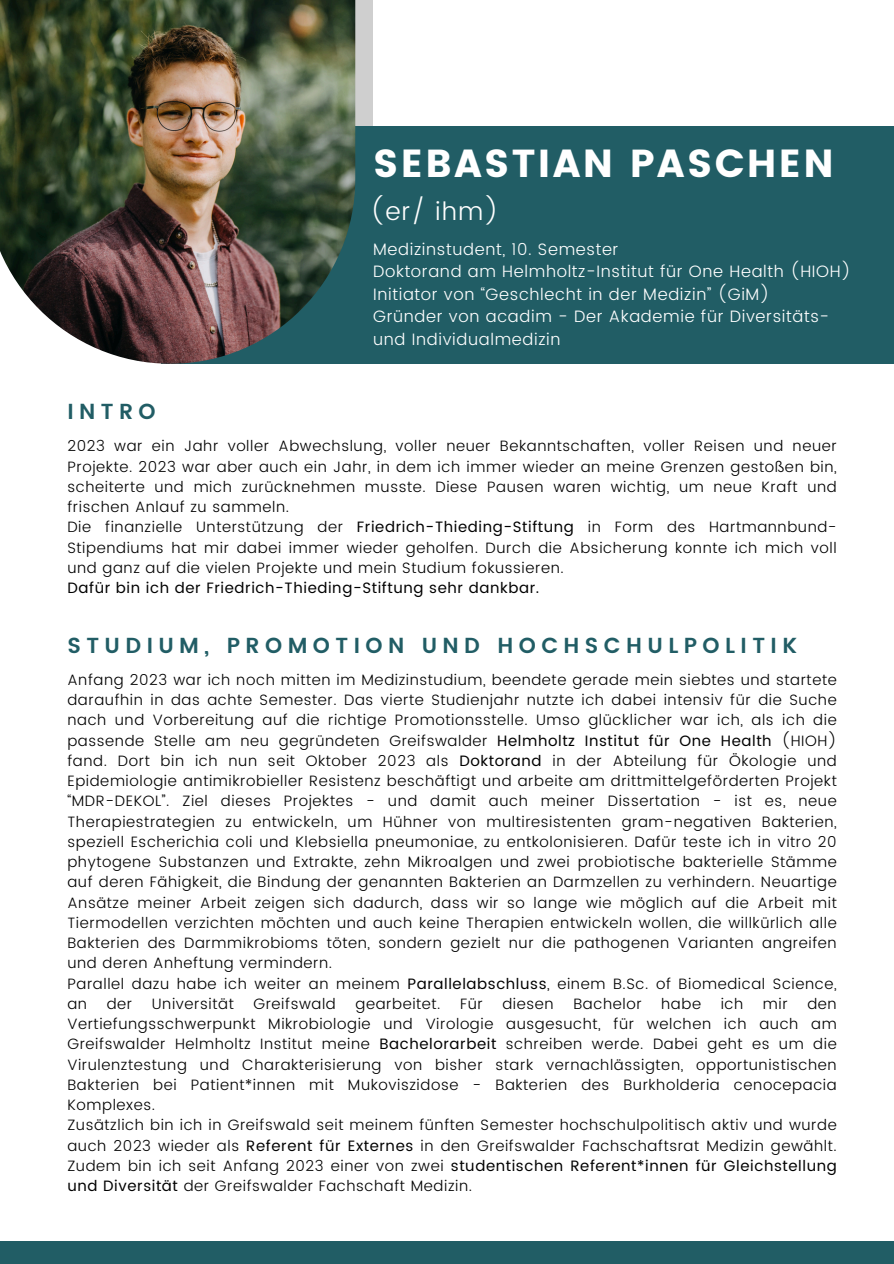
<style>
.page{position:relative;width:894px;height:1264px;background:#fff}
.page>*{position:absolute;margin:0;border:0;box-sizing:border-box;transform-origin:0 0}
.t1{font:39px "Poppins";letter-spacing:.06em;color:#fff}
.t2{font:300 25.2px "Poppins";color:#fff}
.t3{font:600 21.75px "Poppins";letter-spacing:.25em;color:#215d65}
.t4{font:300 16.5px/22.5px "Poppins";letter-spacing:.04em;color:#fff}
.t5{font:300 15px/20.2px "Poppins";letter-spacing:.04em;color:#000;text-align:justify}
.t6{font:15px "Poppins";letter-spacing:.04em;color:#000}
.s1{font-weight:400}
</style>
<div class="page">
<div style="left:161px;top:126px;width:732px;height:238px;background:#215d65"></div>
<div style="left:0;top:1241px;width:893px;height:22px;background:#215d65"></div>
<img style="left:0;top:0;width:355px;height:364px">
<p class="t1" style="left:373px;top:141px;width:462px">SEBASTIAN PASCHEN</p>
<p class="t2" style="left:369px;top:196px;width:131px">(er/ ihm)</p>
<p class="t3" style="left:67px;top:399px;width:90px">INTRO</p>
<p class="t4" style="left:373px;top:238px;width:247px">Medizinstudent, 10. Semester</p>
<p class="t4" style="left:373px;top:260px;width:479px">Doktorand am Helmholtz-Institut für One Health (HIOH)</p>
<h2 class="t4" style="left:373px;top:283px;width:398px">Initiator von “Geschlecht in der Medizin” (GiM)</h2>
<p class="t4" style="left:373px;top:305px;width:457px">Gründer von acadim - Der Akademie für Diversitäts&shy;und Individualmedizin</p>
<p class="t5" style="left:67px;top:436px;width:770px">2023 war ein Jahr voller Abwechslung, voller neuer Bekanntschaften, voller Reisen und neuer Projekte. 2023 war aber auch ein Jahr, in dem ich immer wieder an meine Grenzen gestoßen bin, scheiterte und mich zurücknehmen musste. Diese Pausen waren wichtig, um neue Kraft und frischen Anlauf zu sammeln.</p>
<h3 class="t5" style="left:67px;top:517px;width:770px">Die finanzielle Unterstützung der <span class="s1">Friedrich-Thieding-Stiftung</span> in Form des Hartmannbund-Stipendiums hat mir dabei immer wieder geholfen. Durch die Absicherung konnte ich mich voll und ganz auf die vielen Projekte und mein Studium fokussieren.</h3>
<p class="t6" style="left:67px;top:579px;width:473px">Dafür bin ich der Friedrich-Thieding-Stiftung sehr dankbar.</p>
<p class="t3" style="left:67px;top:632px;width:730px">STUDIUM, PROMOTION UND HOCHSCHULPOLITIK</p>
<h3 class="t5" style="left:67px;top:669px;width:770px">Anfang 2023 war ich noch mitten im Medizinstudium, beendete gerade mein siebtes und startete daraufhin in das achte Semester. Das vierte Studienjahr nutzte ich dabei intensiv für die Suche nach und Vorbereitung auf die richtige Promotionsstelle. Umso glücklicher war ich, als ich die passende Stelle am neu gegründeten Greifswalder <span class="s1">Helmholtz Institut für One Health</span> (HIOH) fand. Dort bin ich nun seit Oktober 2023 als <span class="s1">Doktorand</span> in der Abteilung für Ökologie und Epidemiologie antimikrobieller Resistenz beschäftigt und arbeite am drittmittelgeförderten Projekt “MDR-DEKOL”. Ziel dieses Projektes - und damit auch meiner Dissertation - ist es, neue Therapiestrategien zu entwickeln, um Hühner von multiresistenten gram-negativen Bakterien, speziell Escherichia coli und Klebsiella pneumoniae, zu entkolonisieren. Dafür teste ich in vitro 20 phytogene Substanzen und Extrakte, zehn Mikroalgen und zwei probiotische bakterielle Stämme auf deren Fähigkeit, die Bindung der genannten Bakterien an Darmzellen zu verhindern. Neuartige Ansätze meiner Arbeit zeigen sich dadurch, dass wir so lange wie möglich auf die Arbeit mit Tiermodellen verzichten möchten und auch keine Therapien entwickeln wollen, die willkürlich alle Bakterien des Darmmikrobioms töten, sondern gezielt nur die pathogenen Varianten angreifen und deren Anheftung vermindern.</h3>
<p class="t5" style="left:67px;top:973px;width:770px">Parallel dazu habe ich weiter an meinem <span class="s1">Parallelabschluss</span>, einem B.Sc. of Biomedical Science, an</p>
<p class="t5" style="left:107px;top:993px;width:27px">der</p>
<p class="t5" style="left:152px;top:993px;width:83px">Universität</p>
<p class="t5" style="left:253px;top:993px;width:84px">Greifswald</p>
<p class="t5" style="left:355px;top:993px;width:87px">gearbeitet.</p>
<p class="t5" style="left:460px;top:993px;width:24px">Für</p>
<p class="t5" style="left:502px;top:993px;width:53px">diesen</p>
<p class="t5" style="left:573px;top:993px;width:70px">Bachelor</p>
<p class="t5" style="left:661px;top:993px;width:41px">habe</p>
<p class="t5" style="left:720px;top:993px;width:24px">ich</p>
<p class="t5" style="left:762px;top:993px;width:26px">mir</p>
<p class="t5" style="left:67px;top:993px;width:770px;text-indent:739px">den Vertiefungsschwerpunkt Mikrobiologie und Virologie ausgesucht, für welchen ich auch am Greifswalder Helmholtz Institut meine <span class="s1">Bachelorarbeit</span> schreiben werde. Dabei geht es um die Virulenztestung und Charakterisierung von bisher stark vernachlässigten, opportunistischen Bakterien bei Patient*innen mit Mukoviszidose - Bakterien des Burkholderia cenocepacia Komplexes.</p>
<p class="t5" style="left:67px;top:1115px;width:770px">Zusätzlich bin ich in Greifswald seit meinem fünften Semester hochschulpolitisch aktiv und wurde auch 2023 wieder als <span class="s1">Referent für Externes</span> in den Greifswalder Fachschaftsrat Medizin gewählt.<br>Zudem bin ich seit Anfang 2023 einer von zwei <span class="s1">studentischen Referent*innen für Gleichstellung und Diversität</span> der Greifswalder Fachschaft Medizin.</p>
</div>
